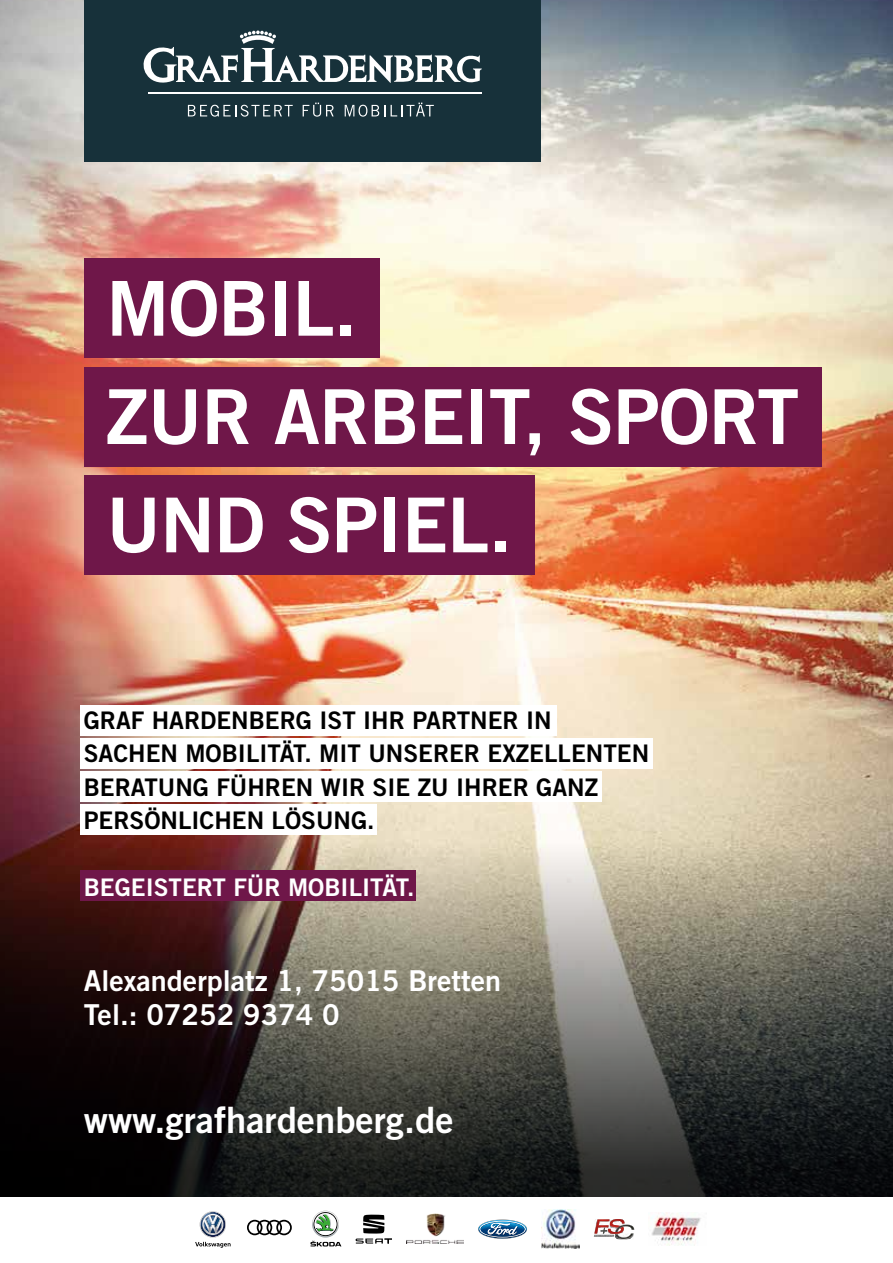
<style>
.page{position:relative;width:893px;height:1263px;background:#fff}
.page>*{position:absolute;margin:0;border:0;box-sizing:border-box;transform-origin:0 0}
.t1{font:75.75px/108.3px "Trade Gothic LT Std Bd 2";letter-spacing:-.01em;color:#fff}
.t2{font:36.3px "Trade Gothic LT Std Bd 2";color:#fff}
.t3{font:28.8px/34.8px "Trade Gothic LT Std Bd 2";color:#fff}
.t4{font:24.3px/33.3px "Trade Gothic LT Std Bd 2";color:#000}
.t5{font:24.3px "Trade Gothic LT Std Bd 2";color:#fff}
</style>
<div class="page">
<img style="left:0;top:0;width:893px;height:834px">
<svg style="left:0;top:834px;width:893px;height:363px;background:#544d45"></svg>
<div style="left:80px;top:705px;width:477px;height:30px;background:#fff"></div>
<div style="left:80px;top:738px;width:573px;height:30px;background:#fff"></div>
<div style="left:80px;top:771px;width:522px;height:30px;background:#fff"></div>
<div style="left:80px;top:804px;width:297px;height:30px;background:#fff"></div>
<div style="left:80px;top:870px;width:335px;height:30px;background:#6f1749"></div>
<div style="left:84px;top:258px;width:296px;height:100px;background:#6f1749"></div>
<div style="left:84px;top:367px;width:738px;height:99px;background:#6f1749"></div>
<div style="left:84px;top:475px;width:450px;height:100px;background:#6f1749"></div>
<svg style="left:478px;top:1219px;width:49px;height:20px"></svg>
<svg style="left:478px;top:1220px;width:49px;height:18px"></svg>
<img style="left:406px;top:1214px;width:58px;height:30px">
<svg style="left:356px;top:1214px;width:36px;height:29px"></svg>
<svg style="left:310px;top:1211px;width:31px;height:35px"></svg>
<img style="left:541px;top:1210px;width:39px;height:38px">
<svg style="left:594px;top:1219px;width:40px;height:20px"></svg>
<img style="left:651px;top:1212px;width:50px;height:34px">
<svg style="left:195px;top:1211px;width:36px;height:37px"></svg>
<svg style="left:247px;top:1220px;width:45px;height:15px"></svg>
<div style="left:84px;top:0;width:457px;height:161px;background:#17313a"></div>
<svg style="left:188px;top:105px;width:105px;height:12px"></svg>
<svg style="left:303px;top:103px;width:31px;height:14px"></svg>
<svg style="left:345px;top:105px;width:40px;height:12px"></svg>
<svg style="left:391px;top:103px;width:43px;height:13px"></svg>
<hr style="left:148px;top:93px;width:334px;height:1px;background:#fff">
<svg style="left:143px;top:31px;width:339px;height:52px"></svg>
<h1 class="t1" style="left:106px;top:253px;width:694px">MOBIL.<br>ZUR ARBEIT, SPORT<br>UND SPIEL.</h1>
<p class="t4" style="left:84px;top:703px;width:567px">GRAF HARDENBERG IST IHR PARTNER IN SACHEN MOBILITÄT. MIT UNSERER EXZELLENTEN BERATUNG FÜHREN WIR SIE ZU IHRER GANZ PERSÖNLICHEN LÖSUNG.</p>
<p class="t5" style="left:84px;top:872px;width:332px">BEGEISTERT FÜR MOBILITÄT.</p>
<p class="t3" style="left:84px;top:962px;width:419px">Alexanderplatz 1, 75015 Bretten<br>Tel.: 07252 9374 0</p>
<h2 class="t2" style="left:84px;top:1098px;width:371px">www.grafhardenberg.de</h2>
</div>
